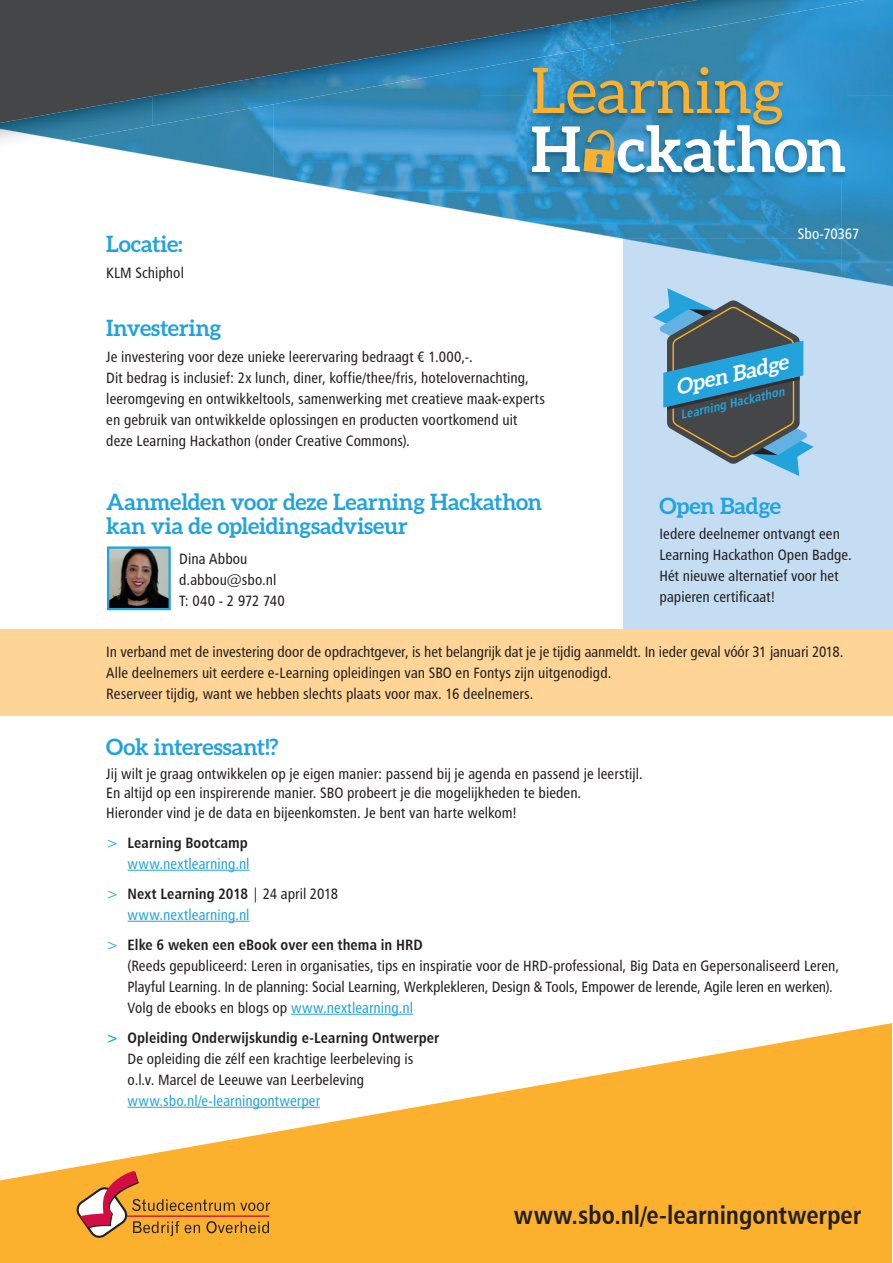
<style>
.page{position:relative;width:893px;height:1263px;background:#fff}
.page>*{position:absolute;margin:0;border:0;box-sizing:border-box;transform-origin:0 0}
.t1{font:63px "Aleo";letter-spacing:-.005em;color:#fbb12e}
.t2{font:700 63px "Aleo";letter-spacing:-.015em;color:#fff}
.t3{font:25.5px "Humanist 777 BT Bold Condensed B";letter-spacing:-.005em;color:#231f20}
.t4{font:700 22.5px/24px "Aleo";letter-spacing:-.005em;color:#23a3dc}
.t5{font:italic 700 21.15px "Aleo";color:#fff}
.t6{font:15px/21px "Humanist 777 BT Roman Condensed B";letter-spacing:.005em;color:#231f20}
.t7{font:15px "Humanist 777 BT Bold Condensed B";letter-spacing:.005em;color:#231f20}
.t8{font:15px "Humanist 777 BT Roman Condensed B";letter-spacing:.005em;color:#23a3dc}
.t9{font:15px "Humanist 777 BT Roman Condensed B";letter-spacing:-.01em;color:#fff}
.t10{font:italic 12.75px "Humanist 777 BT Bold Condensed B";color:#23a3dc}
.s1{font-family:"Humanist 777 BT Roman Condensed B";color:#23a3dc}
.s2{font-family:"Humanist 777 BT Roman Condensed B"}
.s3{color:#23a3dc}
</style>
<div class="page">
<div style="left:623px;top:211px;width:270px;height:420px;background:#c4ddf2"></div>
<img style="left:697px;top:0;width:196px;height:95px">
<img style="left:273px;top:123px;width:207px;height:68px">
<img style="left:68px;top:126px;width:206px;height:51px">
<img style="left:480px;top:123px;width:52px;height:100px">
<img style="left:842px;top:95px;width:51px;height:144px">
<img style="left:532px;top:180px;width:310px;height:59px">
<img style="left:352px;top:191px;width:128px;height:22px">
<img style="left:622px;top:238px;width:220px;height:1px">
<svg style="left:0;top:0;width:697px;height:123px;background:#41545e"></svg>
<img style="left:407px;top:15px;width:204px;height:66px">
<img style="left:610px;top:0;width:255px;height:45px">
<img style="left:152px;top:60px;width:204px;height:66px">
<img style="left:356px;top:51px;width:51px;height:39px">
<img style="left:0;top:96px;width:153px;height:45px">
<div style="left:0;top:629px;width:893px;height:86px;background:#fed596"></div>
<img style="left:110px;top:549px;width:58px;height:58px">
<div style="left:107px;top:546px;width:64px;height:64px;border:2px solid #23a3dc"></div>
<svg style="left:0;top:1023px;width:892px;height:240px;fill:#fbb12e"></svg>
<svg style="left:73px;top:1171px;width:197px;height:70px;background:#e49c3b"></svg>
<img style="left:527px;top:67px;width:321px;height:113px">
<svg style="left:583px;top:127px;width:34px;height:46px;background:#929a71"></svg>
<hr style="left:128px;top:870px;width:122px;height:1px;background:#23a3dc">
<hr style="left:128px;top:921px;width:122px;height:1px;background:#23a3dc">
<hr style="left:291px;top:1014px;width:122px;height:1px;background:#23a3dc">
<hr style="left:128px;top:1107px;width:192px;height:1px;background:#23a3dc">
<svg style="left:624px;top:239px;width:269px;height:237px"></svg>
<h1 class="t1" style="left:531px;top:55px;width:255px">Learning</h1>
<h1 class="t2" style="left:531px;top:113px;width:317px">H ckathon</h1>
<h3 class="t4" style="left:106px;top:231px;width:78px">Locatie:</h3>
<p class="t6" style="left:106px;top:261px;width:79px">KLM Schiphol</p>
<h3 class="t4" style="left:106px;top:315px;width:117px">Investering</h3>
<p class="t6" style="left:106px;top:345px;width:440px">Je investering voor deze unieke leerervaring bedraagt € 1.000,-.<br>Dit bedrag is inclusief: 2x lunch, diner, koffie/thee/fris, hotelovernachting, leeromgeving en ontwikkeltools, samenwerking met creatieve maak-experts en gebruik van ontwikkelde oplossingen en producten voortkomend uit deze Learning Hackathon (onder Creative Commons).</p>
<p class="t9" style="left:798px;top:224px;width:63px">Sbo-70367</p>
<h3 class="t5" style="left:673px;top:375px;width:116px;rotate:-13deg">Open Badge</h3>
<p class="t10" style="left:679px;top:407px;width:108px;rotate:-13deg">Learning Hackathon</p>
<h3 class="t4" style="left:106px;top:489px;width:437px">Aanmelden voor deze Learning Hackathon kan via de opleidingsadviseur</h3>
<p class="t6" style="left:179px;top:548px;width:107px">Dina Abbou d.abbou@sbo.nl<br>T: 040 - 2 972 740</p>
<p class="t6" style="left:106px;top:641px;width:739px">In verband met de investering door de opdrachtgever, is het belangrijk dat je je tijdig aanmeldt. In ieder geval vóór 31 januari 2018.<br>Alle deelnemers uit eerdere e-Learning opleidingen van SBO en Fontys zijn uitgenodigd.<br>Reserveer tijdig, want we hebben slechts plaats voor max. 16 deelnemers.</p>
<h3 class="t4" style="left:106px;top:734px;width:174px">Ook interessant!?</h3>
<p class="t6" style="left:106px;top:763px;width:538px;line-height:19.5px">Jij wilt je graag ontwikkelen op je eigen manier: passend bij je agenda en passend je leerstijl.<br>En altijd op een inspirerende manier. SBO probeert je die mogelijkheden te bieden.<br>Hieronder vind je de data en bijeenkomsten. Je bent van harte welkom!</p>
<p class="t7" style="left:106px;top:833px;width:143px"><span class="s1">&gt;</span> Learning Bootcamp</p>
<p class="t8" style="left:128px;top:854px;width:124px">www.nextlearning.nl</p>
<p class="t7" style="left:106px;top:884px;width:233px"><span class="s1">&gt;</span> Next Learning 2018 <span class="s2">| 24 april 2018</span></p>
<p class="t8" style="left:128px;top:905px;width:124px">www.nextlearning.nl</p>
<p class="t7" style="left:106px;top:935px;width:318px"><span class="s1">&gt;</span> Elke 6 weken een eBook over een thema in HRD</p>
<p class="t6" style="left:128px;top:954px;width:713px">(Reeds gepubliceerd: Leren in organisaties, tips en inspiratie voor de HRD-professional, Big Data en Gepersonaliseerd Leren,<br>Playful Learning. In de planning: Social Learning, Werkplekleren, Design &amp; Tools, Empower de lerende, Agile leren en werken).<br>Volg de ebooks en blogs op <span class="s3">www.nextlearning.nl</span></p>
<p class="t7" style="left:106px;top:1028px;width:334px"><span class="s3">&gt;</span> Opleiding Onderwijskundig e-Learning Ontwerper</p>
<p class="t6" style="left:128px;top:1047px;width:287px">De opleiding die zélf een krachtige leerbeleving is o.l.v. Marcel de Leeuwe van Leerbeleving</p>
<p class="t8" style="left:128px;top:1091px;width:194px">www.sbo.nl/e-learningontwerper</p>
<h3 class="t4" style="left:659px;top:493px;width:123px">Open Badge</h3>
<p class="t6" style="left:659px;top:523px;width:194px">Iedere deelnemer ontvangt een<br>Learning Hackathon Open Badge.<br>Hét nieuwe alternatief voor het papieren certificaat!</p>
<h2 class="t3" style="left:514px;top:1199px;width:349px">www.sbo.nl/e-learningontwerper</h2>
</div>
